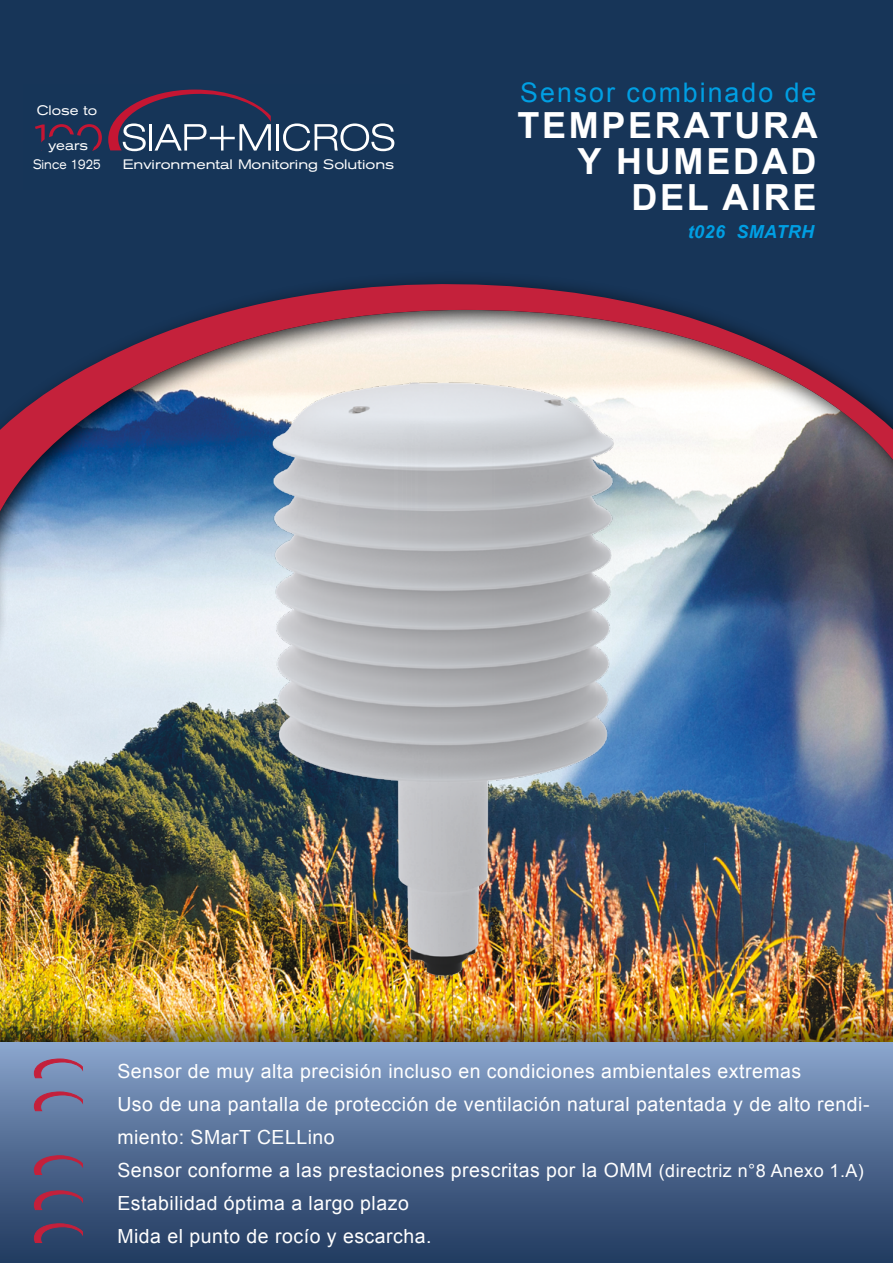
<style>
.page{position:relative;width:893px;height:1263px;background:#fff}
.page>*{position:absolute;margin:0;border:0;box-sizing:border-box;transform-origin:0 0}
.t1{font:700 36px/36px "Arial";letter-spacing:.075em;color:#fff;text-align:right}
.t2{font:27px "Arial";letter-spacing:.075em;color:#009fe3}
.t3{font:19.5px/33px "Arial";letter-spacing:.025em;color:#fff}
.t4{font:italic 700 18px "Arial";letter-spacing:.025em;color:#009fe3}
.t5{font:expanded 13.65px "Akzidenz Grotesk BE";color:#fff}
.t6{font:expanded 13.65px "Akzidenz Grotesk BE";color:#fff;scale:.95 1}
.t7{font:expanded 13.65px "Akzidenz Grotesk BE";color:#fff;scale:.78 1}
.s1{font-size:18px}
</style>
<div class="page">
<img style="left:0;top:680px;width:893px;height:329px">
<div style="left:0;top:0;width:893px;height:266px;background:#173558"></div>
<div style="left:0;top:271px;width:893px;height:409px;background:#000;opacity:.85"></div>
<img style="left:0;top:266px;width:893px;height:389px">
<div style="left:0;top:1009px;width:893px;height:254px;background:#000;opacity:.51"></div>
<div style="left:0;top:1042px;width:893px;height:221px;background:linear-gradient(to bottom,#88a2cb,#1d365c)"></div>
<svg style="left:34px;top:1059px;width:49px;height:21px"></svg>
<svg style="left:34px;top:1092px;width:49px;height:21px"></svg>
<svg style="left:34px;top:1156px;width:49px;height:21px"></svg>
<img style="left:206px;top:363px;width:508px;height:644px">
<div style="left:24px;top:85px;width:386px;height:105px;background:#163558"></div>
<svg style="left:108px;top:90px;width:163px;height:61px"></svg>
<hr style="left:276px;top:124px;width:3px;height:27px;background:#fff">
<svg style="left:283px;top:123px;width:111px;height:28px"></svg>
<svg style="left:35px;top:124px;width:67px;height:27px"></svg>
<div style="left:40px;top:134px;width:54px;height:25px;background:#163558;border-radius:50%"></div>
<svg style="left:34px;top:1224px;width:49px;height:21px"></svg>
<svg style="left:34px;top:1191px;width:49px;height:21px"></svg>
<p class="t6" style="left:37px;top:102px;width:65px">Close to</p>
<p class="t6" style="left:48px;top:138px;width:43px">years</p>
<p class="t7" style="left:33px;top:156px;width:88px">Since 1925</p>
<p class="t5" style="left:123px;top:156px;width:273px">Environmental Monitoring Solutions</p>
<h2 class="t2" style="left:520px;top:75px;width:298px">Sensor combinado de</h2>
<h1 class="t1" style="left:517px;top:108px;width:302px">TEMPERATURA<br>Y HUMEDAD<br>DEL AIRE</h1>
<p class="t4" style="left:688px;top:220px;width:128px">t026 SMATRH</p>
<p class="t3" style="left:117px;top:1055px;width:754px">Sensor de muy alta precisión incluso en condiciones ambientales extremas<br>Uso de una pantalla de protección de ventilación natural patentada y de alto rendi&shy;miento: SMarT CELLino<br>Sensor conforme a las prestaciones prescritas por la OMM <span class="s1">(directriz n°8 Anexo 1.A)<br></span>Estabilidad óptima a largo plazo<br>Mida el punto de rocío y escarcha.</p>
</div>
